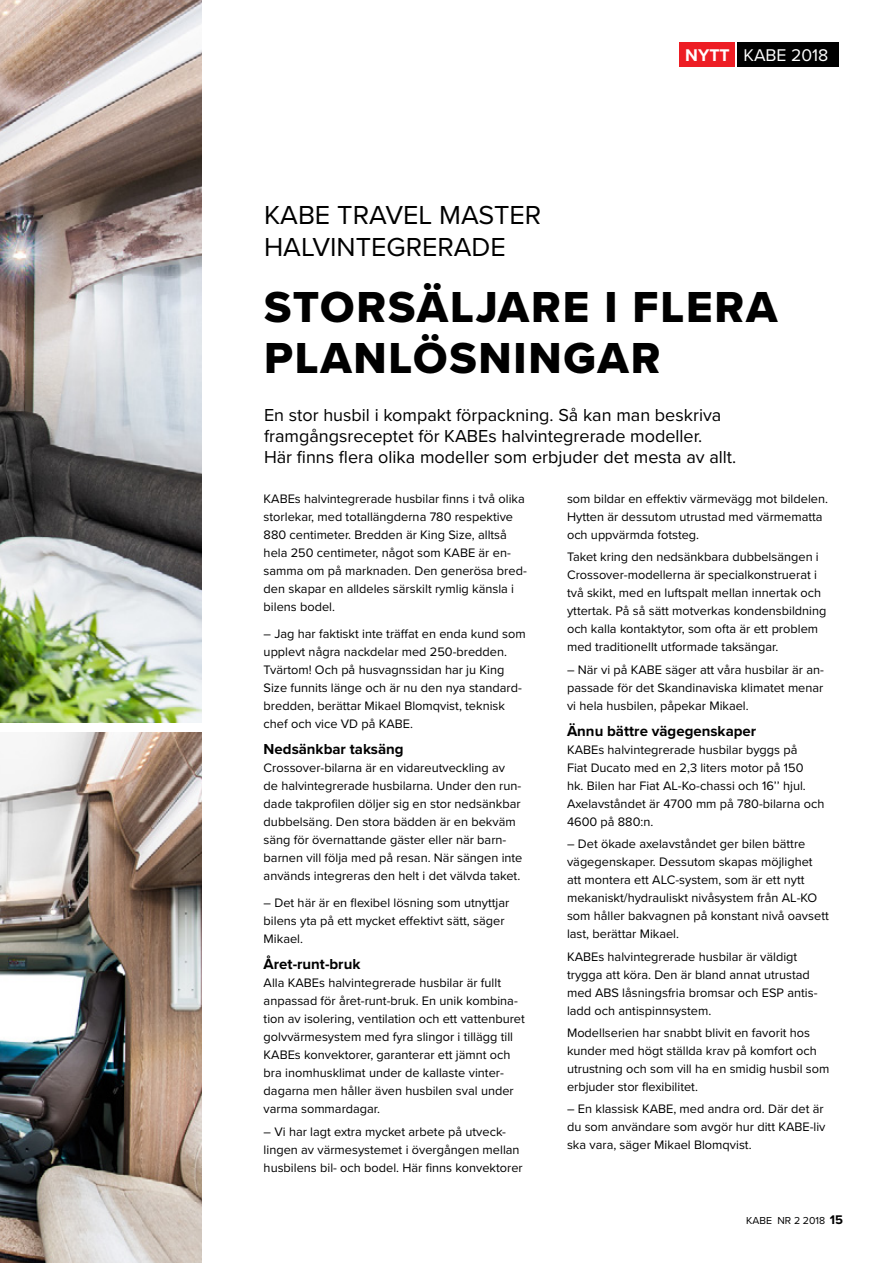
<style>
.page{position:relative;width:893px;height:1263px;background:#fff}
.page>*{position:absolute;margin:0;border:0;box-sizing:border-box;transform-origin:0 0}
.t1{font:45px/51px "Proxima Nova Extrabld";letter-spacing:.04em;color:#000}
.t2{font:27px/32.4px "Proxima Nova";color:#000}
.t3{font:18px/21px "Proxima Nova";color:#000}
.t4{font:17.55px "Proxima Nova";color:#fff}
.t5{font:700 15px "Proxima Nova";color:#000}
.t6{font:12.75px/18px "Proxima Nova";color:#000}
.t7{font:10.5px "Proxima Nova";color:#000}
.s1{font-weight:700}
.s2{font-weight:700;font-size:12.9px}
</style>
<div class="page">
<div style="left:737px;top:43px;width:101px;height:24px;background:#000"></div>
<div style="left:680px;top:43px;width:55px;height:24px;background:#ed1d24"></div>
<img style="left:0;top:0;width:202px;height:723px">
<img style="left:0;top:732px;width:202px;height:531px">
<h3 class="t4" style="left:685px;top:42px;width:145px"><span class="s1">NYTT</span> KABE 2018</h3>
<h2 class="t2" style="left:264px;top:197px;width:279px">KABE TRAVEL MASTER<br>HALVINTEGRERADE</h2>
<h1 class="t1" style="left:264px;top:281px;width:515px">STORSÄLJARE I FLERA<br>PLANLÖSNINGAR</h1>
<h3 class="t3" style="left:264px;top:403px;width:474px">En stor husbil i kompakt förpackning. Så kan man beskriva framgångsreceptet för KABEs halvintegrerade modeller.<br>Här finns flera olika modeller som erbjuder det mesta av allt.</h3>
<p class="t6" style="left:264px;top:489px;width:265px">KABEs halvintegrerade husbilar finns i två olika storlekar, med totallängderna 780 respektive 880 centimeter. Bredden är King Size, alltså hela 250 centimeter, något som KABE är en&shy;samma om på marknaden. Den generösa bred&shy;den skapar en alldeles särskilt rymlig känsla i bilens bodel.</p>
<p class="t6" style="left:264px;top:624px;width:264px">– Jag har faktiskt inte träffat en enda kund som upplevt några nackdelar med 250-bredden.<br>Tvärtom! Och på husvagnssidan har ju King Size funnits länge och är nu den nya standard&shy;bredden, berättar Mikael Blomqvist, teknisk chef och vice VD på KABE.</p>
<p class="t5" style="left:264px;top:738px;width:142px">Nedsänkbar taksäng</p>
<p class="t6" style="left:264px;top:758px;width:260px">Crossover-bilarna är en vidareutveckling av de halvintegrerade husbilarna. Under den run&shy;dade takprofilen döljer sig en stor nedsänkbar dubbelsäng. Den stora bädden är en bekväm säng för övernattande gäster eller när barn&shy;barnen vill följa med på resan. När sängen inte används integreras den helt i det välvda taket.</p>
<p class="t6" style="left:264px;top:893px;width:247px">– Det här är en flexibel lösning som utnyttjar bilens yta på ett mycket effektivt sätt, säger<br>Mikael.</p>
<p class="t5" style="left:264px;top:953px;width:98px">Året-runt-bruk</p>
<p class="t6" style="left:264px;top:973px;width:263px">Alla KABEs halvintegrerade husbilar är fullt anpassad för året-runt-bruk. En unik kombina&shy;tion av isolering, ventilation och ett vattenburet golvvärmesystem med fyra slingor i tillägg till KABEs konvektorer, garanterar ett jämnt och bra inomhusklimat under de kallaste vinter&shy;dagarna men håller även husbilen sval under varma sommardagar.</p>
<p class="t6" style="left:264px;top:1122px;width:261px">– Vi har lagt extra mycket arbete på utveck&shy;lingen av värmesystemet i övergången mellan husbilens bil- och bodel. Här finns konvektorer</p>
<p class="t6" style="left:567px;top:489px;width:262px">som bildar en effektiv värmevägg mot bildelen.<br>Hytten är dessutom utrustad med värmematta och uppvärmda fotsteg.</p>
<p class="t6" style="left:567px;top:548px;width:261px">Taket kring den nedsänkbara dubbelsängen i Crossover-modellerna är specialkonstruerat i två skikt, med en luftspalt mellan innertak och yttertak. På så sätt motverkas kondensbildning och kalla kontaktytor, som ofta är ett problem med traditionellt utformade taksängar.</p>
<p class="t6" style="left:567px;top:660px;width:258px;text-align:justify">– När vi på KABE säger att våra husbilar är an&shy;passade för det Skandinaviska klimatet menar vi hela husbilen, påpekar Mikael.</p>
<p class="t5" style="left:567px;top:720px;width:191px">Ännu bättre vägegenskaper</p>
<p class="t6" style="left:567px;top:740px;width:259px">KABEs halvintegrerade husbilar byggs på<br>Fiat Ducato med en 2,3 liters motor på 150<br>hk. Bilen har Fiat AL-Ko-chassi och 16’’ hjul.<br>Axelavståndet är 4700 mm på 780-bilarna och 4600 på 880:n.</p>
<p class="t6" style="left:567px;top:835px;width:263px">– Det ökade axelavståndet ger bilen bättre vägegenskaper. Dessutom skapas möjlighet att montera ett ALC-system, som är ett nytt mekaniskt/hydrauliskt nivåsystem från AL-KO som håller bakvagnen på konstant nivå oavsett last, berättar Mikael.</p>
<p class="t6" style="left:567px;top:947px;width:252px">KABEs halvintegrerade husbilar är väldigt trygga att köra. Den är bland annat utrustad med ABS låsningsfria bromsar och ESP antis&shy;ladd och antispinnsystem.</p>
<p class="t6" style="left:567px;top:1023px;width:264px">Modellserien har snabbt blivit en favorit hos kunder med högt ställda krav på komfort och utrustning och som vill ha en smidig husbil som erbjuder stor flexibilitet.</p>
<p class="t6" style="left:567px;top:1099px;width:260px">– En klassisk KABE, med andra ord. Där det är du som användare som avgör hur ditt KABE-liv ska vara, säger Mikael Blomqvist.</p>
<p class="t7" style="left:746px;top:1212px;width:98px">KABE NR 2 2018 <span class="s2">15</span></p>
</div>
